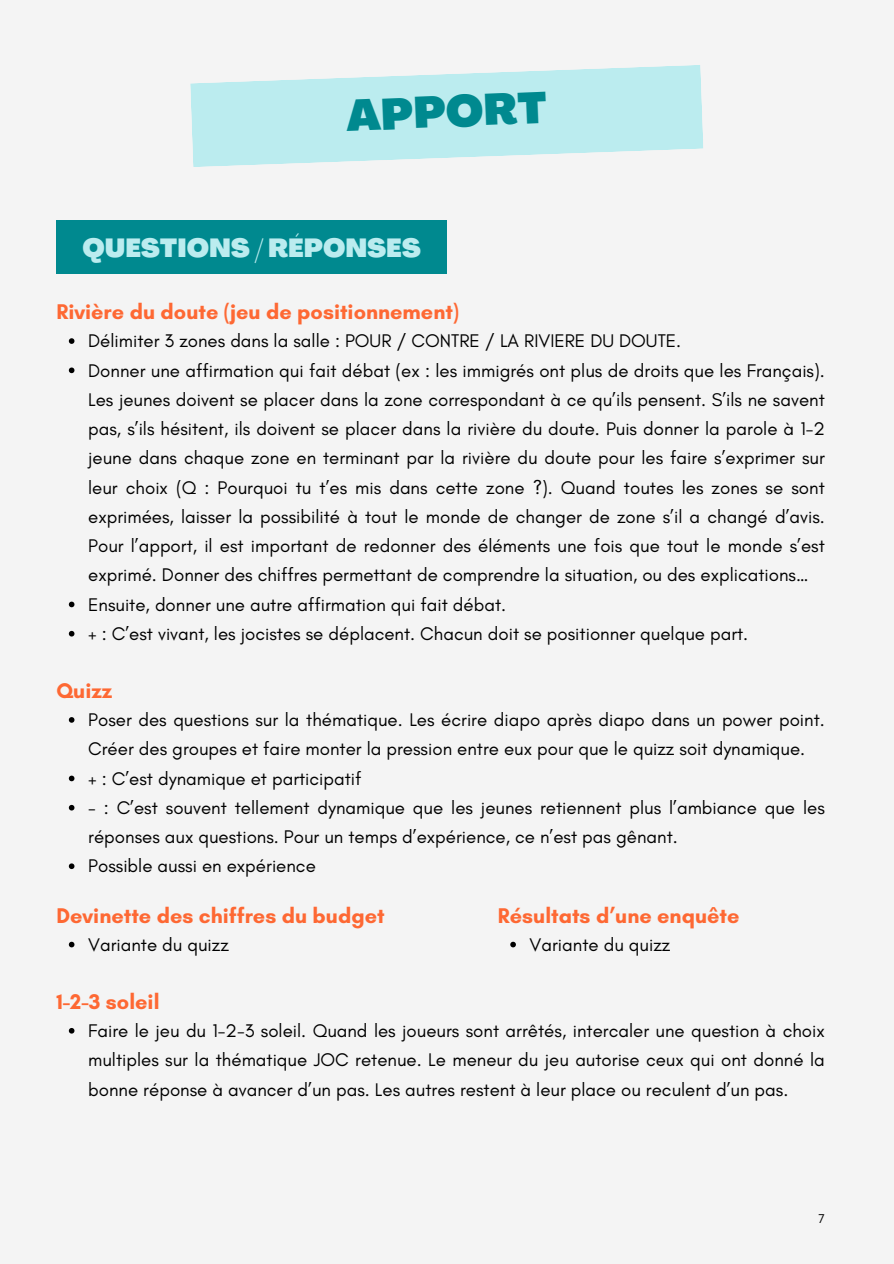
<style>
.page{position:relative;width:894px;height:1264px;background:#fff}
.page>*{position:absolute;margin:0;border:0;box-sizing:border-box;transform-origin:0 0}
.t1{font:900 43.35px "Agrandir";color:#00898f}
.t2{font:900 25.65px "Agrandir";color:#bbecef}
.t3{font:700 21.6px "Glacial Indifference";color:#fe6833}
.t4{font:18.6px/29.2px "Glacial Indifference";color:#000;text-align:justify}
.t5{font:13.05px "Glacial Indifference";color:#000}
</style>
<div class="page">
<div style="left:0;top:0;width:893px;height:1263px;background:#f4f4f4"></div>
<svg style="left:190px;top:65px;width:513px;height:102px;fill:#bbecef"></svg>
<div style="left:56px;top:220px;width:390px;height:53px;background:#00898f"></div>
<svg style="left:69px;top:338px;width:5px;height:6px"></svg>
<svg style="left:69px;top:367px;width:5px;height:6px"></svg>
<svg style="left:69px;top:601px;width:5px;height:6px"></svg>
<svg style="left:69px;top:631px;width:5px;height:5px"></svg>
<svg style="left:69px;top:717px;width:5px;height:5px"></svg>
<svg style="left:69px;top:775px;width:5px;height:6px"></svg>
<svg style="left:69px;top:805px;width:5px;height:5px"></svg>
<svg style="left:69px;top:863px;width:5px;height:6px"></svg>
<svg style="left:69px;top:941px;width:5px;height:6px"></svg>
<svg style="left:69px;top:1028px;width:5px;height:5px"></svg>
<svg style="left:510px;top:941px;width:5px;height:6px"></svg>
<h1 class="t1" style="left:345px;top:98px;width:202px;rotate:-2deg">APPORT</h1>
<h2 class="t2" style="left:82px;top:238px;width:339px">QUESTIONS / RÉPONSES</h2>
<h3 class="t3" style="left:56px;top:298px;width:404px">Rivière du doute (jeu de positionnement)</h3>
<p class="t4" style="left:88px;top:326px;width:594px">Délimiter 3 zones dans la salle : POUR / CONTRE / LA RIVIERE DU DOUTE.</p>
<p class="t4" style="left:88px;top:355px;width:738px">Donner une affirmation qui fait débat (ex : les immigrés ont plus de droits que les Français).<br>Les jeunes doivent se placer dans la zone correspondant à ce qu’ils pensent. S’ils ne savent pas, s’ils hésitent, ils doivent se placer dans la rivière du doute. Puis donner la parole à 1-2 jeune dans chaque zone en terminant par la rivière du doute pour les faire s’exprimer sur leur choix (Q : Pourquoi tu t’es mis dans cette zone ?). Quand toutes les zones se sont exprimées, laisser la possibilité à tout le monde de changer de zone s’il a changé d’avis.<br>Pour l’apport, il est important de redonner des éléments une fois que tout le monde s’est exprimé. Donner des chiffres permettant de comprendre la situation, ou des explications…</p>
<p class="t4" style="left:88px;top:589px;width:419px">Ensuite, donner une autre affirmation qui fait débat.</p>
<p class="t4" style="left:88px;top:618px;width:661px">+ : C’est vivant, les jocistes se déplacent. Chacun doit se positionner quelque part.</p>
<h3 class="t3" style="left:56px;top:677px;width:57px">Quizz</h3>
<p class="t4" style="left:88px;top:705px;width:738px">Poser des questions sur la thématique. Les écrire diapo après diapo dans un power point.<br>Créer des groupes et faire monter la pression entre eux pour que le quizz soit dynamique.</p>
<p class="t4" style="left:88px;top:763px;width:275px">+ : C’est dynamique et participatif</p>
<p class="t4" style="left:88px;top:792px;width:738px">- : C’est souvent tellement dynamique que les jeunes retiennent plus l’ambiance que les réponses aux questions. Pour un temps d’expérience, ce n’est pas gênant.</p>
<p class="t4" style="left:88px;top:851px;width:229px">Possible aussi en expérience</p>
<h3 class="t3" style="left:56px;top:902px;width:329px">Devinette des chiffres du budget</h3>
<p class="t4" style="left:88px;top:929px;width:142px">Variante du quizz</p>
<h3 class="t3" style="left:56px;top:988px;width:104px">1-2-3 soleil</h3>
<p class="t4" style="left:88px;top:1015px;width:738px">Faire le jeu du 1-2-3 soleil. Quand les joueurs sont arrêtés, intercaler une question à choix multiples sur la thématique JOC retenue. Le meneur du jeu autorise ceux qui ont donné la bonne réponse à avancer d’un pas. Les autres restent à leur place ou reculent d’un pas.</p>
<h3 class="t3" style="left:497px;top:902px;width:243px">Résultats d’une enquête</h3>
<p class="t4" style="left:529px;top:929px;width:142px">Variante du quizz</p>
<p class="t5" style="left:818px;top:1210px;width:8px">7</p>
</div>
